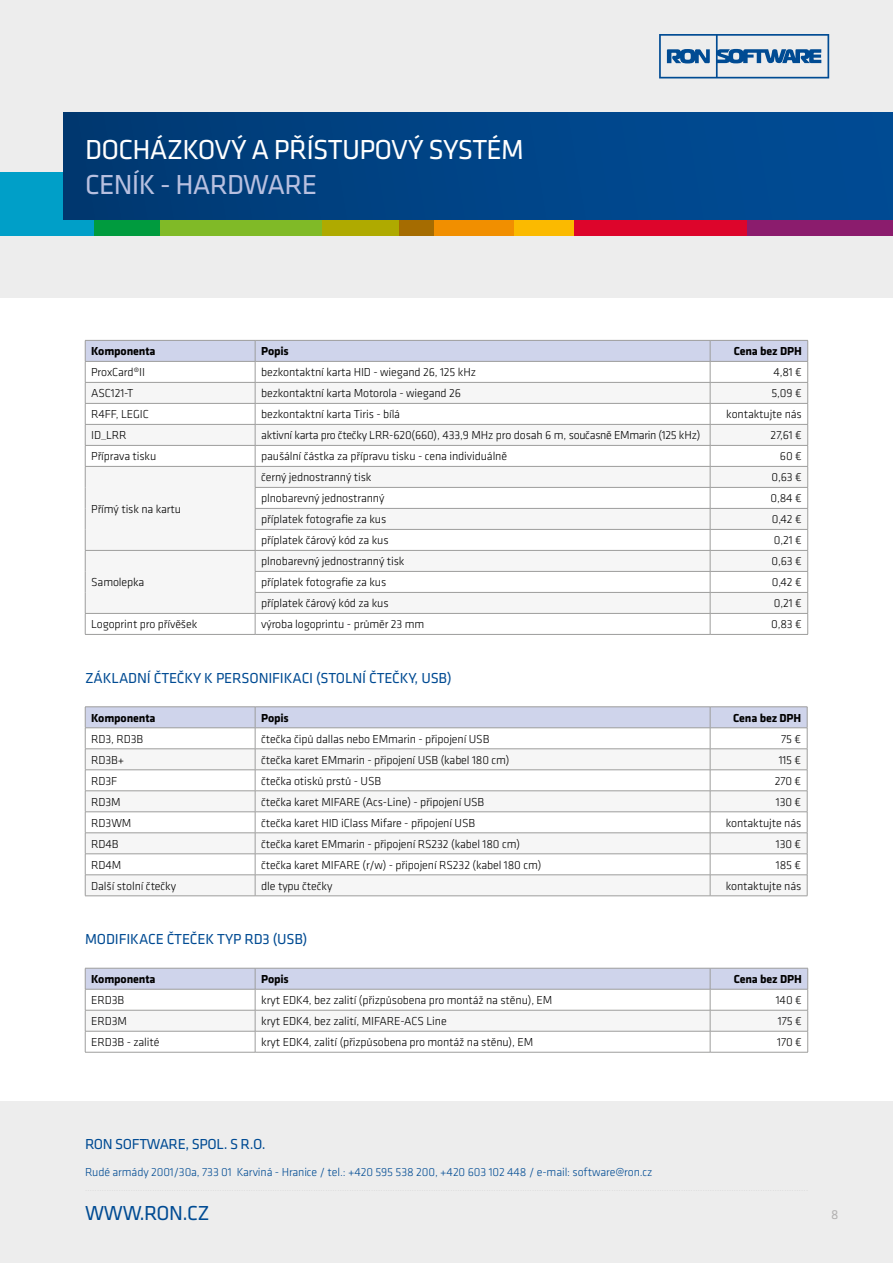
<style>
.page{position:relative;width:893px;height:1263px;background:#fff}
.page>*{position:absolute;margin:0;border:0;box-sizing:border-box;transform-origin:0 0}
.t1{font:28.5px "Klavika";letter-spacing:-.025em;color:#fff}
.t2{font:28.5px "Klavika";letter-spacing:-.025em;color:#b8c0e0}
.t3{font:21px "Klavika";letter-spacing:-.025em;color:#004b93}
.t4{font:15px "Klavika";letter-spacing:-.01em;color:#004b93}
.t5{font:13.5px "Klavika";color:#b3b2b2}
.t6{font:300 12px "Klavika";letter-spacing:-.01em;color:#000}
.t7{font:300 12px "Klavika";letter-spacing:-.01em;color:#004b93}
.t8{font:700 12px "Klavika";letter-spacing:-.01em;color:#000}
</style>
<div class="page">
<div style="left:0;top:0;width:893px;height:298px;background:#ededed"></div>
<div style="left:0;top:1101px;width:893px;height:162px;background:#ededed"></div>
<div style="left:0;top:172px;width:744px;height:64px;background:#009fc8"></div>
<div style="left:94px;top:172px;width:650px;height:64px;background:#009b3e"></div>
<div style="left:160px;top:172px;width:635px;height:64px;background:#80ba27"></div>
<svg style="left:323px;top:172px;width:566px;height:64px;background:#a19107"></svg>
<div style="left:434px;top:172px;width:459px;height:64px;background:#f18f00"></div>
<div style="left:514px;top:172px;width:379px;height:64px;background:#fbba00"></div>
<div style="left:574px;top:172px;width:319px;height:64px;background:#dd052b"></div>
<div style="left:747px;top:172px;width:146px;height:64px;background:#8b1c6d"></div>
<div style="left:64px;top:113px;width:829px;height:106px;background:linear-gradient(to right,#003972,#004d98)"></div>
<svg style="left:659px;top:34px;width:170px;height:44px"></svg>
<svg style="left:85px;top:340px;width:723px;height:294px"></svg>
<hr style="left:85px;top:634px;width:170px;height:1px;background:#9d9d9c">
<hr style="left:255px;top:634px;width:455px;height:1px;background:#9d9d9c">
<hr style="left:710px;top:634px;width:98px;height:1px;background:#9d9d9c">
<hr style="left:85px;top:706px;width:170px;height:1px;background:#9d9d9c">
<hr style="left:255px;top:706px;width:455px;height:1px;background:#9d9d9c">
<hr style="left:710px;top:706px;width:97px;height:1px;background:#9d9d9c">
<svg style="left:85px;top:707px;width:723px;height:189px"></svg>
<hr style="left:710px;top:895px;width:97px;height:1px;background:#9d9d9c">
<hr style="left:85px;top:1052px;width:170px;height:1px;background:#9d9d9c">
<hr style="left:255px;top:1052px;width:455px;height:1px;background:#9d9d9c">
<hr style="left:710px;top:1052px;width:98px;height:1px;background:#9d9d9c">
<svg style="left:85px;top:968px;width:723px;height:84px"></svg>
<hr style="left:85px;top:989px;width:170px;height:1px;background:#9d9d9c">
<hr style="left:255px;top:989px;width:455px;height:1px;background:#9d9d9c">
<hr style="left:710px;top:989px;width:98px;height:1px;background:#9d9d9c">
<h1 class="t1" style="left:85px;top:131px;width:440px">DOCHÁZKOVÝ A PŘÍSTUPOVÝ SYSTÉM</h1>
<h1 class="t2" style="left:85px;top:166px;width:234px">CENÍK - HARDWARE</h1>
<p class="t8" style="left:91px;top:343px;width:66px">Komponenta</p>
<p class="t8" style="left:261px;top:343px;width:29px">Popis</p>
<p class="t8" style="left:734px;top:343px;width:70px">Cena bez DPH</p>
<p class="t6" style="left:91px;top:365px;width:51px">ProxCard®II</p>
<p class="t6" style="left:261px;top:365px;width:216px">bezkontaktní karta HID - wiegand 26, 125 kHz</p>
<p class="t6" style="left:773px;top:365px;width:30px">4,81 €</p>
<p class="t6" style="left:91px;top:386px;width:43px">ASC121-T</p>
<p class="t6" style="left:261px;top:386px;width:201px">bezkontaktní karta Motorola - wiegand 26</p>
<p class="t6" style="left:771px;top:386px;width:32px">5,09 €</p>
<p class="t6" style="left:91px;top:407px;width:54px">R4FF, LEGIC</p>
<p class="t6" style="left:261px;top:407px;width:140px">bezkontaktní karta Tiris - bílá</p>
<p class="t6" style="left:726px;top:407px;width:77px">kontaktujte nás</p>
<p class="t6" style="left:91px;top:428px;width:37px">ID_LRR</p>
<p class="t6" style="left:261px;top:428px;width:441px">aktivní karta pro čtečky LRR-620(660), 433,9 MHz pro dosah 6 m, současně EMmarin (125 kHz)</p>
<p class="t6" style="left:771px;top:428px;width:33px">27,61 €</p>
<p class="t6" style="left:91px;top:449px;width:67px">Příprava tisku</p>
<p class="t6" style="left:261px;top:449px;width:247px">paušální částka za přípravu tisku - cena individuálně</p>
<p class="t6" style="left:780px;top:449px;width:23px">60 €</p>
<p class="t6" style="left:91px;top:502px;width:91px">Přímý tisk na kartu</p>
<p class="t6" style="left:91px;top:575px;width:55px">Samolepka</p>
<p class="t6" style="left:261px;top:470px;width:112px">černý jednostranný tisk</p>
<p class="t6" style="left:771px;top:470px;width:32px">0,63 €</p>
<p class="t6" style="left:261px;top:491px;width:125px">plnobarevný jednostranný</p>
<p class="t6" style="left:770px;top:491px;width:33px">0,84 €</p>
<p class="t6" style="left:261px;top:512px;width:127px">příplatek fotografie za kus</p>
<p class="t6" style="left:772px;top:512px;width:31px">0,42 €</p>
<p class="t6" style="left:261px;top:533px;width:129px">příplatek čárový kód za kus</p>
<p class="t6" style="left:774px;top:533px;width:29px">0,21 €</p>
<p class="t6" style="left:261px;top:554px;width:145px">plnobarevný jednostranný tisk</p>
<p class="t6" style="left:771px;top:554px;width:32px">0,63 €</p>
<p class="t6" style="left:261px;top:575px;width:127px">příplatek fotografie za kus</p>
<p class="t6" style="left:772px;top:575px;width:31px">0,42 €</p>
<p class="t6" style="left:261px;top:596px;width:129px">příplatek čárový kód za kus</p>
<p class="t6" style="left:774px;top:596px;width:29px">0,21 €</p>
<p class="t6" style="left:91px;top:617px;width:108px">Logoprint pro přívěšek</p>
<p class="t6" style="left:261px;top:617px;width:165px">výroba logoprintu - průměr 23 mm</p>
<p class="t6" style="left:771px;top:617px;width:32px">0,83 €</p>
<p class="t4" style="left:85px;top:668px;width:28px">ZÁKLADN</p>
<p class="t4" style="left:147px;top:668px;width:306px">Í ČTEČKY K PERSON IFIKACI (STOLN Í ČTEČKY, USB)</p>
<p class="t8" style="left:91px;top:709px;width:66px">Komponenta</p>
<p class="t8" style="left:261px;top:709px;width:29px">Popis</p>
<p class="t8" style="left:733px;top:709px;width:70px">Cena bez DPH</p>
<p class="t6" style="left:91px;top:732px;width:53px">RD3, RD3B</p>
<p class="t6" style="left:261px;top:732px;width:230px">čtečka čipů dallas nebo EMmarin - připojení USB</p>
<p class="t6" style="left:781px;top:732px;width:21px">75 €</p>
<p class="t6" style="left:91px;top:753px;width:35px">RD3B+</p>
<p class="t6" style="left:261px;top:753px;width:250px">čtečka karet EMmarin - připojení US B (kabel 180 cm)</p>
<p class="t6" style="left:779px;top:753px;width:24px">115 €</p>
<p class="t6" style="left:91px;top:774px;width:28px">RD3F</p>
<p class="t6" style="left:261px;top:774px;width:122px">čtečka otisků prstů - US B</p>
<p class="t6" style="left:775px;top:774px;width:28px">270 €</p>
<p class="t6" style="left:91px;top:795px;width:31px">RD3M</p>
<p class="t6" style="left:261px;top:795px;width:86px">čtečka karet MI FARE</p>
<p class="t6" style="left:363px;top:795px;width:123px">(Acs-Line) - připojení US B</p>
<p class="t6" style="left:776px;top:795px;width:27px">130 €</p>
<p class="t6" style="left:91px;top:816px;width:42px">RD3WM</p>
<p class="t6" style="left:261px;top:816px;width:215px">čtečka karet HID iClass Mifare - připojení US B</p>
<p class="t6" style="left:726px;top:816px;width:77px">kontaktujte nás</p>
<p class="t6" style="left:91px;top:837px;width:29px">RD4B</p>
<p class="t6" style="left:261px;top:837px;width:260px">čtečka karet EMmarin - připojení RS232 (kabel 180 cm)</p>
<p class="t6" style="left:776px;top:837px;width:27px">130 €</p>
<p class="t6" style="left:91px;top:858px;width:32px">RD4M</p>
<p class="t6" style="left:261px;top:858px;width:86px">čtečka karet MI FARE</p>
<p class="t6" style="left:363px;top:858px;width:180px">(r/w) - připojení RS232 (kabel 180 cm)</p>
<p class="t6" style="left:776px;top:858px;width:27px">185 €</p>
<p class="t6" style="left:91px;top:879px;width:86px">Další stolní čtečky</p>
<p class="t6" style="left:261px;top:879px;width:73px">dle typu čtečky</p>
<p class="t6" style="left:726px;top:879px;width:77px">kontaktujte nás</p>
<p class="t4" style="left:85px;top:929px;width:224px">MODIFIKACE ČTEČEK TYP RD3 (USB)</p>
<p class="t8" style="left:91px;top:970px;width:66px">Komponenta</p>
<p class="t8" style="left:261px;top:970px;width:29px">Popis</p>
<p class="t8" style="left:734px;top:970px;width:70px">Cena bez DPH</p>
<p class="t6" style="left:91px;top:993px;width:35px">ERD3B</p>
<p class="t6" style="left:261px;top:993px;width:293px">kryt EDK4, bez zalití (přizpůsobena pro montáž na stěnu), EM</p>
<p class="t6" style="left:776px;top:993px;width:27px">140 €</p>
<p class="t6" style="left:91px;top:1014px;width:37px">ERD3M</p>
<p class="t6" style="left:261px;top:1014px;width:151px">kryt EDK4, bez zalití, MI FARE-ACS</p>
<p class="t6" style="left:426px;top:1014px;width:22px">Line</p>
<p class="t6" style="left:778px;top:1014px;width:25px">175 €</p>
<p class="t6" style="left:91px;top:1035px;width:70px">ERD3B - zalité</p>
<p class="t6" style="left:261px;top:1035px;width:274px">kryt EDK4, zalití (přizpůsobena pro montáž na stěnu), EM</p>
<p class="t6" style="left:777px;top:1035px;width:26px">170 €</p>
<p class="t4" style="left:85px;top:1134px;width:10px">RON</p>
<p class="t4" style="left:115px;top:1134px;width:35px">SO FTWARE</p>
<p class="t4" style="left:185px;top:1134px;width:82px">, SPOL. S R.O.</p>
<p class="t7" style="left:85px;top:1164px;width:569px">Rudé armády 2001/30a, 733 01 Karviná - Hranice / tel.: +420 595 538 200, +420 603 102 448 / e-mail: software@ron.cz</p>
<h2 class="t3" style="left:85px;top:1199px;width:126px">WWW.RON.CZ</h2>
<p class="t5" style="left:831px;top:1206px;width:9px">8</p>
</div>
